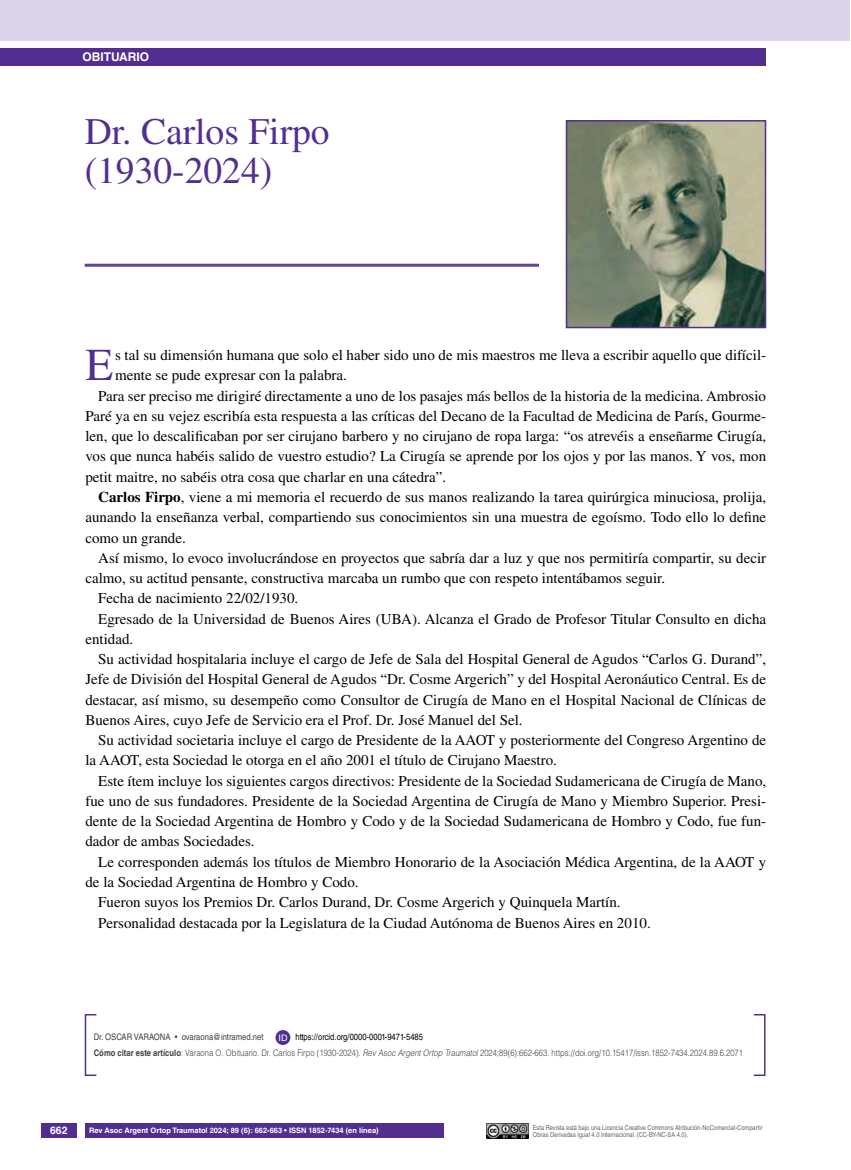
<style>
.page{position:relative;width:851px;height:1170px;background:#fff}
.page>*{position:absolute;margin:0;border:0;box-sizing:border-box;transform-origin:0 0}
.t1{font:45.6px "Times LT Std";color:#522e91}
.t2{font:37.5px/39px "Times LT Std";color:#522e91}
.t3{font:15px "Times LT Std";color:#000}
.t4{font:700 12px "Helvetica LT Std";color:#fff}
.t5{font:700 10.5px "Helvetica LT Std";color:#fff}
.t6{font:300 9px/16.2px "Helvetica LT Std";color:#414042;scale:.85 1}
.t7{font:9px "Helvetica LT Std";color:#414042;scale:.85 1}
.t8{font:9px "Helvetica LT Std";color:#fff}
.t9{font:700 7.5px "Helvetica LT Std";color:#fff}
.t10{font:6.75px/7.5px "Helvetica LT Std";color:#636466;scale:.85 1}
.s1{font-weight:700}
.s2{font-weight:400;color:#000}
.s3{font-style:italic}
.s4{color:#522e91}
</style>
<div class="page">
<div style="left:41px;top:1123px;width:36px;height:14px;background:#522e91"></div>
<div style="left:0;top:49px;width:765px;height:17px;background:#522e91"></div>
<img style="left:486px;top:1123px;width:42px;height:15px">
<div style="left:0;top:0;width:849px;height:40px;background:#dcd5e9"></div>
<div style="left:85px;top:1123px;width:358px;height:14px;background:#522e91"></div>
<div style="left:85px;top:1013px;width:12px;height:62px;border:2px solid #522e91"></div>
<div style="left:753px;top:1013px;width:12px;height:62px;border:2px solid #522e91"></div>
<div style="left:275px;top:1029px;width:15px;height:15px;background:#522e91;border-radius:50%"></div>
<hr style="left:85px;top:264px;width:454px;height:3px;background:#63439c">
<img style="left:568px;top:123px;width:195px;height:202px">
<div style="left:565px;top:120px;width:201px;height:208px;border:2px solid #522e91"></div>
<p class="t4" style="left:82px;top:50px;width:68px">OBITUARIO</p>
<h2 class="t2" style="left:85px;top:112px;width:246px">Dr. Carlos Firpo (1930-2024)</h2>
<h1 class="t1" style="left:85px;top:339px;width:29px">E</h1>
<p class="t3" style="left:115px;top:346px;width:652px">s tal su dimensión humana que solo el haber sido uno de mis maestros me lleva a escribir aquello que difícil-</p>
<p class="t3" style="left:115px;top:367px;width:233px">mente se pude expresar con la palabra.</p>
<p class="t3" style="left:98px;top:387px;width:669px">Para ser preciso me dirigiré directamente a uno de los pasajes más bellos de la historia de la medicina. Ambrosio</p>
<p class="t3" style="left:85px;top:407px;width:682px">Paré ya en su vejez escribía esta respuesta a las críticas del Decano de la Facultad de Medicina de París, Gourme-</p>
<p class="t3" style="left:85px;top:427px;width:682px">len, que lo descalificaban por ser cirujano barbero y no cirujano de ropa larga: “os atrevéis a enseñarme Cirugía,</p>
<p class="t3" style="left:85px;top:448px;width:682px">vos que nunca habéis salido de vuestro estudio? La Cirugía se aprende por los ojos y por las manos. Y vos, mon</p>
<p class="t3" style="left:85px;top:468px;width:362px">petit maitre, no sabéis otra cosa que charlar en una cátedra”.</p>
<p class="t3" style="left:98px;top:488px;width:669px"><span class="s1">Carlos Firpo</span>, viene a mi memoria el recuerdo de sus manos realizando la tarea quirúrgica minuciosa, prolija,</p>
<p class="t3" style="left:85px;top:508px;width:682px">aunando la enseñanza verbal, compartiendo sus conocimientos sin una muestra de egoísmo. Todo ello lo define</p>
<p class="t3" style="left:85px;top:529px;width:102px">como un grande.</p>
<p class="t3" style="left:98px;top:549px;width:669px">Así mismo, lo evoco involucrándose en proyectos que sabría dar a luz y que nos permitiría compartir, su decir</p>
<p class="t3" style="left:85px;top:569px;width:581px">calmo, su actitud pensante, constructiva marcaba un rumbo que con respeto intentábamos seguir.</p>
<p class="t3" style="left:98px;top:589px;width:201px">Fecha de nacimiento 22/02/1930.</p>
<p class="t3" style="left:98px;top:610px;width:669px">Egresado de la Universidad de Buenos Aires (UBA). Alcanza el Grado de Profesor Titular Consulto en dicha</p>
<p class="t3" style="left:85px;top:630px;width:49px">entidad.</p>
<p class="t3" style="left:98px;top:650px;width:669px">Su actividad hospitalaria incluye el cargo de Jefe de Sala del Hospital General de Agudos “Carlos G. Durand”,</p>
<p class="t3" style="left:85px;top:670px;width:682px">Jefe de División del Hospital General de Agudos “Dr. Cosme Argerich” y del Hospital Aeronáutico Central. Es de</p>
<p class="t3" style="left:85px;top:691px;width:682px">destacar, así mismo, su desempeño como Consultor de Cirugía de Mano en el Hospital Nacional de Clínicas de</p>
<p class="t3" style="left:85px;top:711px;width:439px">Buenos Aires, cuyo Jefe de Servicio era el Prof. Dr. José Manuel del Sel.</p>
<p class="t3" style="left:98px;top:731px;width:669px">Su actividad societaria incluye el cargo de Presidente de la AAOT y posteriormente del Congreso Argentino de</p>
<p class="t3" style="left:85px;top:751px;width:473px">la AAOT, esta Sociedad le otorga en el año 2001 el título de Cirujano Maestro.</p>
<p class="t3" style="left:98px;top:772px;width:669px">Este ítem incluye los siguientes cargos directivos: Presidente de la Sociedad Sudamericana de Cirugía de Mano,</p>
<p class="t3" style="left:85px;top:792px;width:682px">fue uno de sus fundadores. Presidente de la Sociedad Argentina de Cirugía de Mano y Miembro Superior. Presi-</p>
<p class="t3" style="left:85px;top:812px;width:682px">dente de la Sociedad Argentina de Hombro y Codo y de la Sociedad Sudamericana de Hombro y Codo, fue fun-</p>
<p class="t3" style="left:85px;top:832px;width:171px">dador de ambas Sociedades.</p>
<p class="t3" style="left:98px;top:853px;width:669px">Le corresponden además los títulos de Miembro Honorario de la Asociación Médica Argentina, de la AAOT y</p>
<p class="t3" style="left:85px;top:873px;width:275px">de la Sociedad Argentina de Hombro y Codo.</p>
<p class="t3" style="left:98px;top:893px;width:524px">Fueron suyos los Premios Dr. Carlos Durand, Dr. Cosme Argerich y Quinquela Martín.</p>
<p class="t3" style="left:98px;top:913px;width:554px">Personalidad destacada por la Legislatura de la Ciudad Autónoma de Buenos Aires en 2010.</p>
<p class="t6" style="left:94px;top:1028px;width:765px;text-indent:201px"><span class="s2">https://orcid.org/0000-0001-9471-5485<br></span><span class="s1">Cómo citar este artículo</span>: Varaona O. Obituario. Dr. Carlos Firpo (1930-2024). <span class="s3">Rev Asoc Argent Ortop Traumatol</span> 2024;89(6):662-663. https://doi.org/10.15417/issn.1852-7434.2024.89.6.2071</p>
<p class="t7" style="left:94px;top:1031px;width:28px">Dr. Oscar</p>
<p class="t7" style="left:134px;top:1031px;width:13px">Varaona</p>
<p class="t7" style="left:175px;top:1031px;width:106px"><span class="s4">•</span> ovaraona@intramed.net</p>
<p class="t8" style="left:278px;top:1032px;width:10px">ID</p>
<p class="t5" style="left:50px;top:1124px;width:19px">662</p>
<p class="t9" style="left:89px;top:1125px;width:291px">Rev Asoc Argent Ortop Traumatol 2024; 89 (6): 662-663 • ISSN 1852-7434 (en línea)</p>
<p class="t10" style="left:533px;top:1123px;width:272px">Esta Revista está bajo una Licencia Creative Commons Atribución-NoComercial-Compartir<br>Obras Derivadas Igual 4.0 Internacional. (CC-BY-NC-SA 4.0).</p>
</div>
